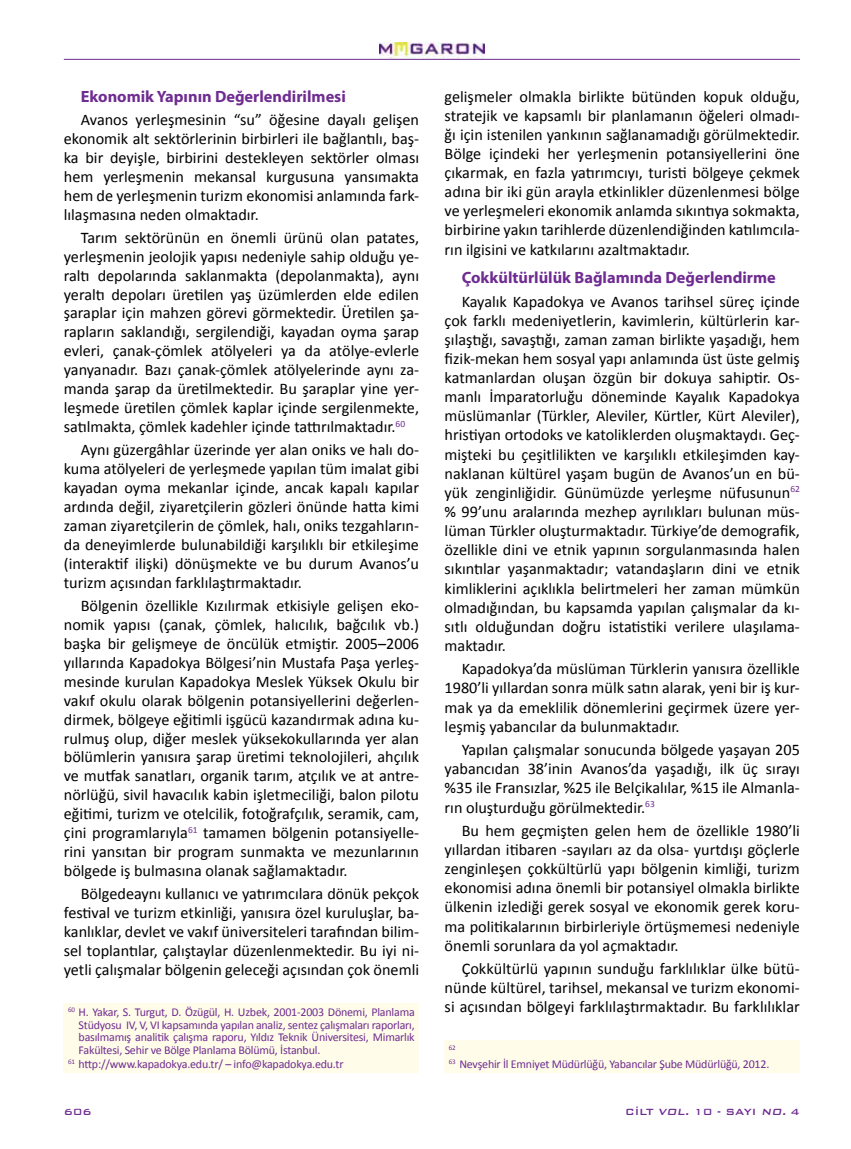
<style>
.page{position:relative;width:851px;height:1149px;background:#fff}
.page>*{position:absolute;margin:0;border:0;box-sizing:border-box;transform-origin:0 0}
.t1{font:700 16.35px "Myriad Pro";color:#6f2c91}
.t2{font:16.2px/18.9px "Calibri";color:#000;text-align:justify}
.t3{font:12px/12.5px "Calibri";letter-spacing:-.02em;color:#6f2c91;text-align:justify}
.t4{font:500 12px "Bank Gothic BT";color:#6f2c91}
.t5{font:7.05px "Calibri";color:#6f2c91}
.s1{font-style:italic}
</style>
<div class="page">
<img style="left:379px;top:43px;width:105px;height:16px">
<hr style="left:64px;top:59px;width:735px;height:1px;background:#6f2c91">
<div style="left:64px;top:1002px;width:355px;height:69px;background:#fffde9"></div>
<div style="left:444px;top:1039px;width:355px;height:32px;background:#fffde9"></div>
<p class="t1" style="left:81px;top:85px;width:266px">Ekonomik Yapının Değerlendirilmesi</p>
<p class="t2" style="left:64px;top:109px;width:357px;text-indent:17px">Avanos yerleşmesinin “su” öğesine dayalı gelişen ekonomik alt sektörlerinin birbirleri ile bağlantılı, baş&shy;ka bir deyişle, birbirini destekleyen sektörler olması hem yerleşmenin mekansal kurgusuna yansımakta hem de yerleşmenin turizm ekonomisi anlamında fark&shy;lılaşmasına neden olmaktadır.</p>
<p class="t2" style="left:64px;top:227px;width:357px;text-indent:17px">Tarım sektörünün en önemli ürünü olan patates, yerleşmenin jeolojik yapısı nedeniyle sahip olduğu ye&shy;raltı depolarında saklanmakta (depolanmakta), aynı yeraltı depoları üretilen yaş üzümlerden elde edilen şaraplar için mahzen görevi görmektedir. Üretilen şa&shy;rapların saklandığı, sergilendiği, kayadan oyma şarap evleri, çanak-çömlek atölyeleri ya da atölye-evlerle yanyanadır. Bazı çanak-çömlek atölyelerinde aynı za&shy;manda şarap da üretilmektedir. Bu şaraplar yine yer&shy;leşmede üretilen çömlek kaplar içinde sergilenmekte, satılmakta, çömlek kadehler içinde tattırılmaktadır.<sup>60</sup></p>
<p class="t2" style="left:64px;top:439px;width:357px;text-indent:17px">Aynı güzergâhlar üzerinde yer alan oniks ve halı do&shy;kuma atölyeleri de yerleşmede yapılan tüm imalat gibi kayadan oyma mekanlar içinde, ancak kapalı kapılar ardında değil, ziyaretçilerin gözleri önünde hatta kimi zaman ziyaretçilerin de çömlek, halı, oniks tezgahların&shy;da deneyimlerde bulunabildiği karşılıklı bir etkileşime (interaktif ilişki) dönüşmekte ve bu durum Avanos’u turizm açısından farklılaştırmaktadır.</p>
<p class="t2" style="left:64px;top:595px;width:357px;text-indent:17px">Bölgenin özellikle Kızılırmak etkisiyle gelişen eko&shy;nomik yapısı (çanak, çömlek, halıcılık, bağcılık vb.) başka bir gelişmeye de öncülük etmiştir. 2005–2006 yıllarında Kapadokya Bölgesi’nin Mustafa Paşa yerleş&shy;mesinde kurulan Kapadokya Meslek Yüksek Okulu bir vakıf okulu olarak bölgenin potansiyellerini değerlen&shy;dirmek, bölgeye eğitimli işgücü kazandırmak adına ku&shy;rulmuş olup, diğer meslek yüksekokullarında yer alan bölümlerin yanısıra şarap üretimi teknolojileri, ahçılık ve mutfak sanatları, organik tarım, atçılık ve at antre&shy;nörlüğü, sivil havacılık kabin işletmeciliği, balon pilotu eğitimi, turizm ve otelcilik, fotoğrafçılık, seramik, cam, çini programlarıyla<sup>61</sup> tamamen bölgenin potansiyelle&shy;rini yansıtan bir program sunmakta ve mezunlarının bölgede iş bulmasına olanak sağlamaktadır.</p>
<p class="t2" style="left:64px;top:883px;width:357px;text-indent:17px">Bölgedeaynı kullanıcı ve yatırımcılara dönük pekçok festival ve turizm etkinliği, yanısıra özel kuruluşlar, ba&shy;kanlıklar, devlet ve vakıf üniversiteleri tarafından bilim&shy;sel toplantılar, çalıştaylar düzenlenmektedir. Bu iyi ni&shy;yetli çalışmalar bölgenin geleceği açısından çok önemli</p>
<p class="t3" style="left:79px;top:1005px;width:337px;text-indent:-10px"><sup>60</sup> H. Yakar, S. Turgut, D. Özügül, H. Uzbek, 2001-2003 Dönemi, Planlama Stüdyosu IV, V, VI kapsamında yapılan analiz, sentez çalışmaları raporları, basılmamış analitik çalışma raporu, Yıldız Teknik Üniversitesi, Mimarlık Fakültesi, Sehir ve Bölge Planlama Bölümü, İstanbul.</p>
<p class="t3" style="left:68px;top:1056px;width:277px"><sup>61</sup> http://www.kapadokya.edu.tr/ – info@kapadokya.edu.tr</p>
<p class="t4" style="left:64px;top:1104px;width:29px">606</p>
<p class="t2" style="left:444px;top:86px;width:357px">gelişmeler olmakla birlikte bütünden kopuk olduğu, stratejik ve kapsamlı bir planlamanın öğeleri olmadı&shy;ğı için istenilen yankının sağlanamadığı görülmektedir.<br>Bölge içindeki her yerleşmenin potansiyellerini öne çıkarmak, en fazla yatırımcıyı, turisti bölgeye çekmek adına bir iki gün arayla etkinlikler düzenlenmesi bölge ve yerleşmeleri ekonomik anlamda sıkıntıya sokmakta, birbirine yakın tarihlerde düzenlendiğinden katılımcıla&shy;rın ilgisini ve katkılarını azaltmaktadır.</p>
<p class="t1" style="left:461px;top:267px;width:316px">Çokkültürlülük Bağlamında Değerlendirme</p>
<p class="t2" style="left:444px;top:291px;width:357px;text-indent:17px">Kayalık Kapadokya ve Avanos tarihsel süreç içinde çok farklı medeniyetlerin, kavimlerin, kültürlerin kar&shy;şılaştığı, savaştığı, zaman zaman birlikte yaşadığı, hem fizik-mekan hem sosyal yapı anlamında üst üste gelmiş katmanlardan oluşan özgün bir dokuya sahiptir. Os&shy;manlı İmparatorluğu döneminde Kayalık Kapadokya müslümanlar (Türkler, Aleviler, Kürtler, Kürt Aleviler), hristiyan ortodoks ve katoliklerden oluşmaktaydı. Geç&shy;mişteki bu çeşitlilikten ve karşılıklı etkileşimden kay&shy;naklanan kültürel yaşam bugün de Avanos’un en bü&shy;yük zenginliğidir. Günümüzde yerleşme nüfusunun<sup>62 </sup>% 99’unu aralarında mezhep ayrılıkları bulunan müs&shy;lüman Türkler oluşturmaktadır. Türkiye’de demografik, özellikle dini ve etnik yapının sorgulanmasında halen sıkıntılar yaşanmaktadır; vatandaşların dini ve etnik kimliklerini açıklıkla belirtmeleri her zaman mümkün olmadığından, bu kapsamda yapılan çalışmalar da kı&shy;sıtlı olduğundan doğru istatistiki verilere ulaşılama&shy;maktadır.</p>
<p class="t2" style="left:444px;top:658px;width:357px;text-indent:17px">Kapadokya’da müslüman Türklerin yanısıra özellikle 1980’li yıllardan sonra mülk satın alarak, yeni bir iş kur&shy;mak ya da emeklilik dönemlerini geçirmek üzere yer&shy;leşmiş yabancılar da bulunmaktadır.</p>
<p class="t2" style="left:444px;top:739px;width:357px;text-indent:17px">Yapılan çalışmalar sonucunda bölgede yaşayan 205 yabancıdan 38’inin Avanos’da yaşadığı, ilk üç sırayı %35 ile Fransızlar, %25 ile Belçikalılar, %15 ile Almanla&shy;rın oluşturduğu görülmektedir.<sup>63</sup></p>
<p class="t2" style="left:444px;top:820px;width:357px;text-indent:17px">Bu hem geçmişten gelen hem de özellikle 1980’li yıllardan itibaren -sayıları az da olsa- yurtdışı göçlerle zenginleşen çokkültürlü yapı bölgenin kimliği, turizm ekonomisi adına önemli bir potansiyel olmakla birlikte ülkenin izlediği gerek sosyal ve ekonomik gerek koru&shy;ma politikalarının birbirleriyle örtüşmemesi nedeniyle önemli sorunlara da yol açmaktadır.</p>
<p class="t2" style="left:444px;top:958px;width:357px;text-indent:17px">Çokkültürlü yapının sunduğu farklılıklar ülke bütü&shy;nünde kültürel, tarihsel, mekansal ve turizm ekonomi&shy;si açısından bölgeyi farklılaştırmaktadır. Bu farklılıklar</p>
<p class="t5" style="left:449px;top:1042px;width:8px">62</p>
<p class="t3" style="left:449px;top:1056px;width:322px"><sup>63</sup> Nevşehir İl Emniyet Müdürlüğü, Yabancılar Şube Müdürlüğü, 2012.</p>
<p class="t4" style="left:625px;top:1104px;width:176px">CİLT <span class="s1">VOL.</span> 10 - SAYI <span class="s1">NO.</span> 4</p>
</div>
